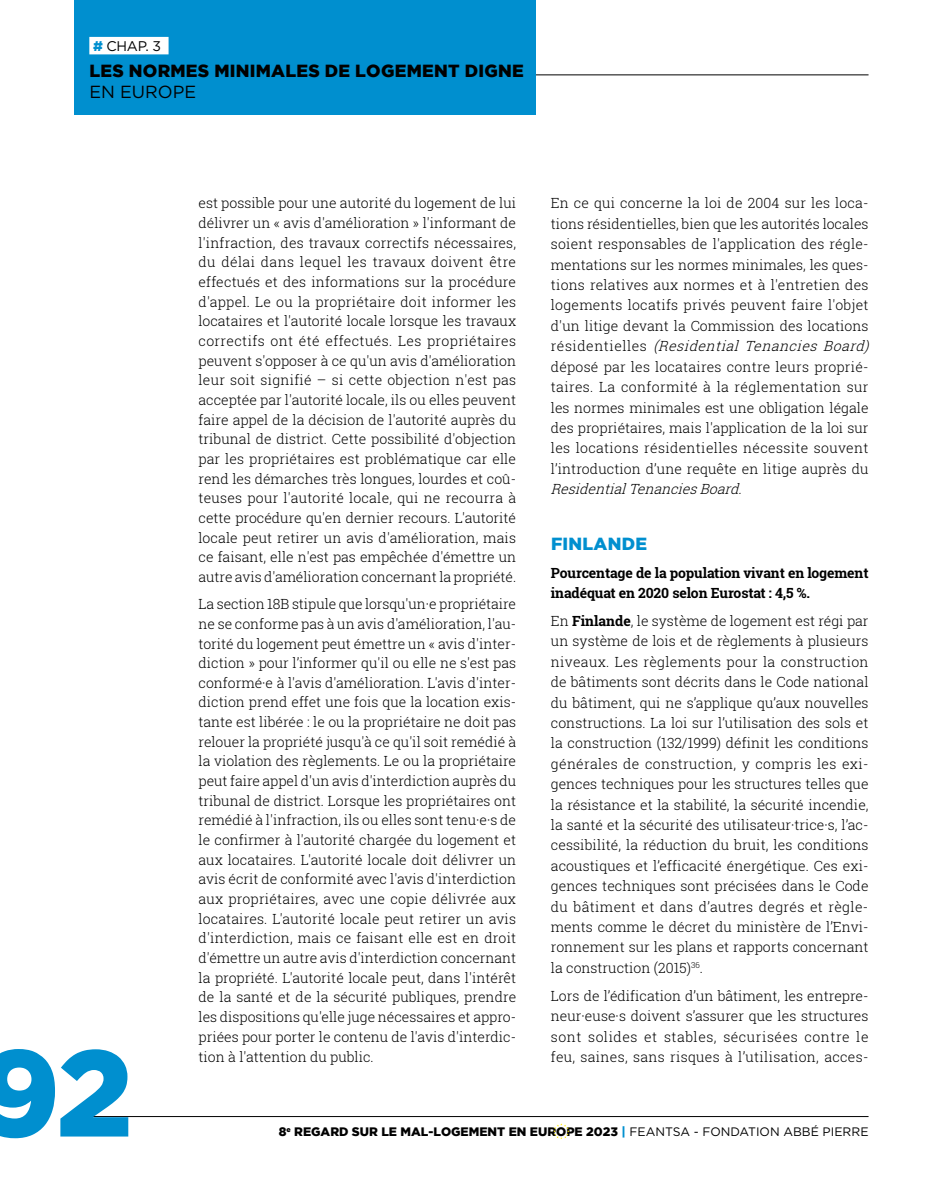
<style>
.page{position:relative;width:943px;height:1191px;background:#fff}
.page>*{position:absolute;margin:0;border:0;box-sizing:border-box;transform-origin:0 0}
.t1{font:900 122.5px "Gotham";color:#008fcf}
.t2{font:900 17.5px "Gotham";letter-spacing:.015em;color:#000}
.t3{font:900 17.5px "Gotham";letter-spacing:.015em;color:#008fcf}
.t4{font:17.5px "Gotham";color:#000}
.t5{font:300 14px/19.6px "Roboto Slab";letter-spacing:.005em;color:#000;text-align:justify}
.t6{font:700 14px/20.5px "Roboto Slab";letter-spacing:-.01em;color:#000}
.t7{font:italic 300 14px "Roboto Slab";color:#000}
.t8{font:14px "Gotham";color:#000}
.t9{font:900 12.25px "Gotham";color:#000}
.s1{font-weight:900;color:#008fcf}
.s2{font-style:italic}
.s3{font-weight:700}
.s4{color:#008fcf}
.s5{font-weight:400}
</style>
<div class="page">
<hr style="left:74px;top:1116px;width:794px;height:1px;background:#000">
<svg style="left:553px;top:1123px;width:16px;height:16px"></svg>
<hr style="left:319px;top:74px;width:549px;height:1px;background:#000">
<div style="left:74px;top:0;width:462px;height:114px;background:#008fcf"></div>
<div style="left:89px;top:37px;width:79px;height:17px;background:#fff"></div>
<p class="t8" style="left:93px;top:37px;width:69px"><span class="s1">#</span> CHAP. 3</p>
<p class="t2" style="left:89px;top:61px;width:436px">LES NORMES MINIMALES DE LOGEMENT DIGNE</p>
<p class="t4" style="left:89px;top:80px;width:108px">EN EUROPE</p>
<h1 class="t1" style="left:-21px;top:1022px;width:155px">92</h1>
<p class="t5" style="left:198px;top:193px;width:319px">est possible pour une autorité du logement de lui délivrer un « avis d'amélioration » l'informant de l'infraction, des travaux correctifs nécessaires, du délai dans lequel les travaux doivent être effectués et des informations sur la procédure d'appel. Le ou la propriétaire doit informer les locataires et l'autorité locale lorsque les travaux correctifs ont été effectués. Les propriétaires peuvent s'opposer à ce qu'un avis d'amélioration leur soit signifié – si cette objection n'est pas acceptée par l'autorité locale, ils ou elles peuvent faire appel de la décision de l'autorité auprès du tribunal de district. Cette possibilité d'objection par les propriétaires est problématique car elle rend les démarches très longues, lourdes et coû&shy;teuses pour l'autorité locale, qui ne recourra à cette procédure qu'en dernier recours. L'autorité locale peut retirer un avis d'amélioration, mais ce faisant, elle n'est pas empêchée d'émettre un autre avis d'amélioration concernant la propriété.</p>
<p class="t5" style="left:198px;top:594px;width:319px">La section 18B stipule que lorsqu'un·e propriétaire ne se conforme pas à un avis d'amélioration, l'au&shy;torité du logement peut émettre un « avis d'inter&shy;diction » pour l’informer qu'il ou elle ne s'est pas conformé·e à l'avis d'amélioration. L'avis d'inter&shy;diction prend effet une fois que la location exis&shy;tante est libérée : le ou la propriétaire ne doit pas relouer la propriété jusqu'à ce qu'il soit remédié à la violation des règlements. Le ou la propriétaire peut faire appel d'un avis d'interdiction auprès du tribunal de district. Lorsque les propriétaires ont remédié à l'infraction, ils ou elles sont tenu·e·s de le confirmer à l'autorité chargée du logement et aux locataires. L'autorité locale doit délivrer un avis écrit de conformité avec l'avis d'interdiction aux propriétaires, avec une copie délivrée aux locataires. L'autorité locale peut retirer un avis d'interdiction, mais ce faisant elle est en droit d'émettre un autre avis d'interdiction concernant la propriété. L'autorité locale peut, dans l'intérêt de la santé et de la sécurité publiques, prendre les dispositions qu'elle juge nécessaires et appro&shy;priées pour porter le contenu de l'avis d'interdic&shy;tion à l'attention du public.</p>
<p class="t5" style="left:551px;top:193px;width:324px;line-height:20.5px;text-align:left">En ce qui concerne la loi de 2004 sur les loca&shy;tions résidentielles, bien que les autorités locales soient responsables de l'application des régle&shy;mentations sur les normes minimales, les ques&shy;tions relatives aux normes et à l'entretien des logements locatifs privés peuvent faire l'objet d'un litige devant la Commission des locations r é s i d e n t i e l l e s <span class="s2">(Residential Tenancies Board) </span>déposé par les locataires contre leurs proprié&shy;taires. La conformité à la réglementation sur les normes minimales est une obligation légale des propriétaires, mais l'application de la loi sur les locations résidentielles nécessite souvent l’introduction d’une requête en litige auprès du</p>
<p class="t7" style="left:551px;top:479px;width:197px">ResidentialTenanciesBoard.</p>
<p class="t3" style="left:551px;top:533px;width:98px">FINLANDE</p>
<p class="t6" style="left:551px;top:562px;width:319px">Pourcentage de la population vivant en logement inadéquat en 2020 selon Eurostat : 4,5 %.</p>
<p class="t5" style="left:551px;top:610px;width:319px;line-height:20.5px">En <span class="s3">Finlande</span>, le système de logement est régi par un système de lois et de règlements à plusieurs niveaux. Les règlements pour la construction de bâtiments sont décrits dans le Code national du bâtiment, qui ne s’applique qu’aux nouvelles constructions. La loi sur l’utilisation des sols et la construction (132/1999) définit les conditions générales de construction, y compris les exi&shy;gences techniques pour les structures telles que la résistance et la stabilité, la sécurité incendie, la santé et la sécurité des utilisateur·trice·s, l’ac&shy;cessibilité, la réduction du bruit, les conditions acoustiques et l’efficacité énergétique. Ces exi&shy;gences techniques sont précisées dans le Code du bâtiment et dans d’autres degrés et règle&shy;ments comme le décret du ministère de l’Envi&shy;ronnement sur les plans et rapports concernant la construction (2015)<sup>36</sup>.</p>
<p class="t5" style="left:551px;top:985px;width:319px;line-height:20.5px">Lors de l’édification d’un bâtiment, les entrepre&shy;neur·euse·s doivent s’assurer que les structures sont solides et stables, sécurisées contre le feu, saines, sans risques à l’utilisation, acces-</p>
<p class="t9" style="left:279px;top:1124px;width:591px">8<sup>e</sup> REGARD SUR LE MAL-LOGEMENT EN EUROPE 2023 <span class="s4">|</span> <span class="s5">FEANTSA - FONDATION ABBÉ PIERRE</span></p>
</div>
